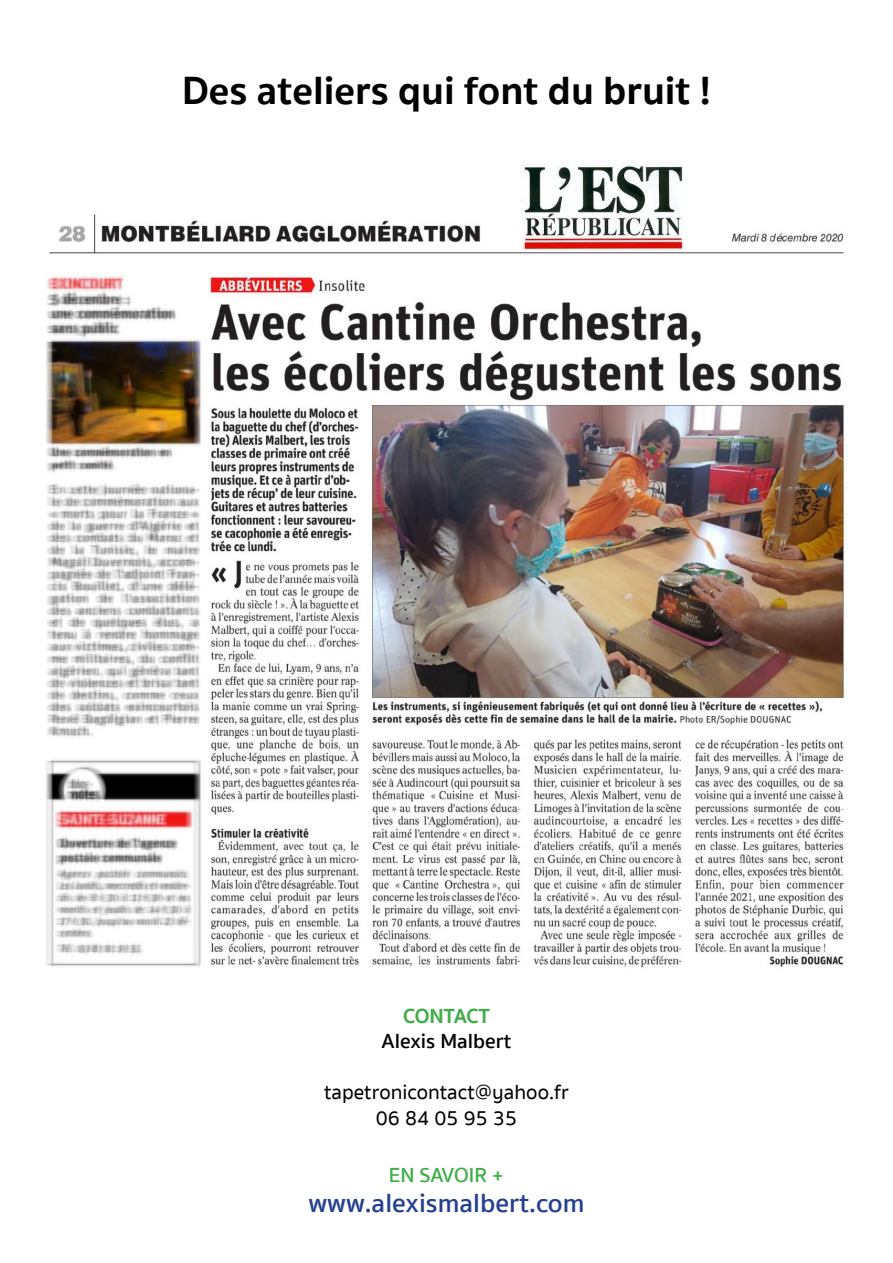
<style>
.page{position:relative;width:893px;height:1263px;background:#fff}
.page>*{position:absolute;margin:0;border:0;box-sizing:border-box;transform-origin:0 0}
.t1{font:700 40.5px "Sukhumvit Set";color:#000}
.t2{font:600 27px "Sukhumvit Set";color:#25408f}
.t3{font:500 21px/25.5px "Sukhumvit Set";color:#000;text-align:center}
.t4{font:600 21px "Sukhumvit Set";color:#000}
.t5{font:600 21px "Sukhumvit Set";letter-spacing:-.005em;color:#41ad49}
.t6{font:700 21px "Sukhumvit Set";letter-spacing:-.01em;color:#41ad49}
</style>
<div class="page">
<img style="left:46px;top:199px;width:800px;height:769px">
<img style="left:522px;top:164px;width:164px;height:87px">
<h1 class="t1" style="left:182px;top:59px;width:530px">Des ateliers qui font du bruit !</h1>
<p class="t6" style="left:403px;top:1000px;width:88px">CONTACT</p>
<p class="t4" style="left:381px;top:1026px;width:131px">Alexis Malbert</p>
<p class="t3" style="left:324px;top:1080px;width:246px">tapetronicontact@yahoo.fr<br>06 84 05 95 35</p>
<p class="t5" style="left:389px;top:1159px;width:117px">EN SAVOIR +</p>
<p class="t2" style="left:308px;top:1183px;width:278px">www.alexismalbert.com</p>
</div>
